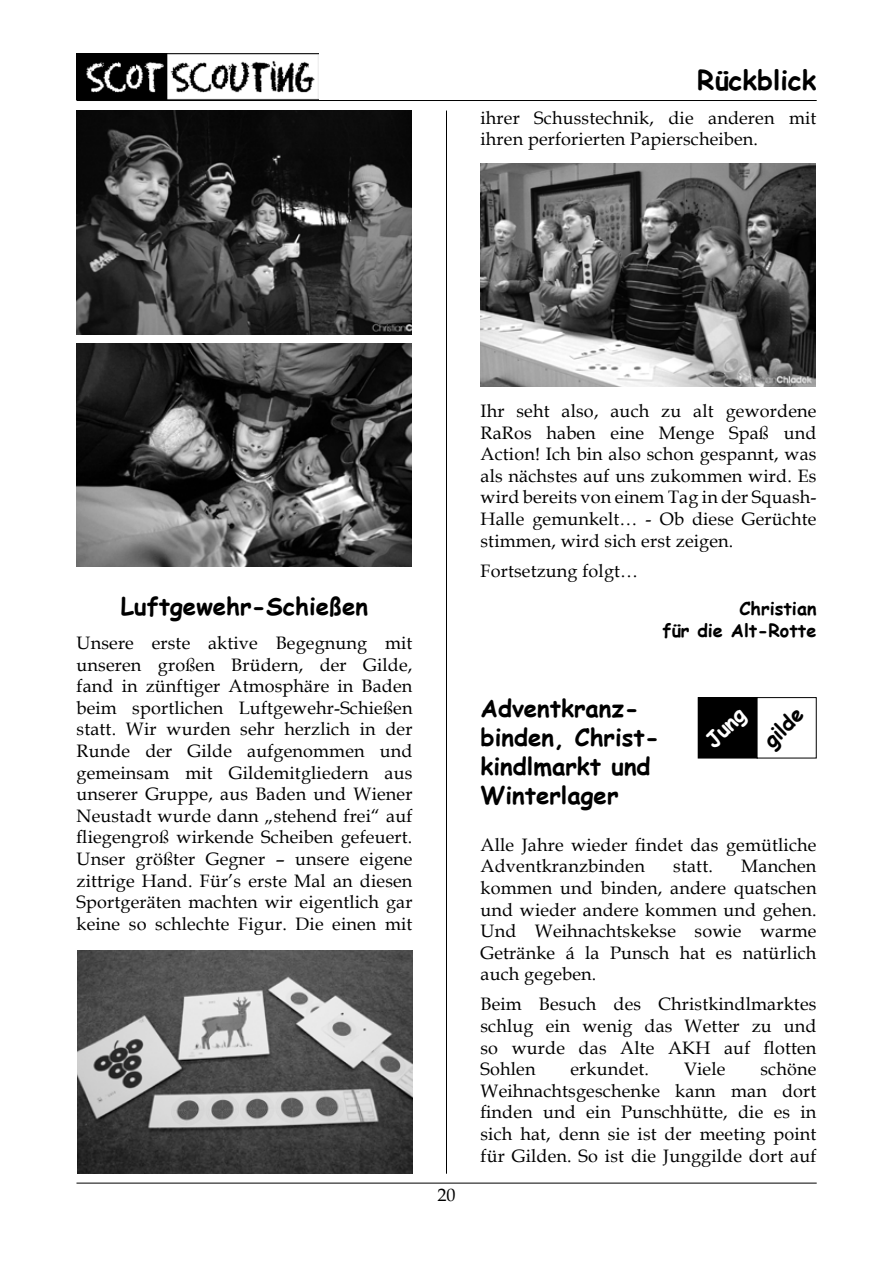
<style>
.page{position:relative;width:893px;height:1263px;background:#fff}
.page>*{position:absolute;margin:0;border:0;box-sizing:border-box;transform-origin:0 0}
.t1{font:700 27px "Comic Sans MS";color:#000}
.t2{font:700 24px/28.8px "Comic Sans MS";color:#000}
.t3{font:700 21px "Comic Sans MS";color:#000}
.t4{font:700 21px "Comic Sans MS";color:#fff}
.t5{font:18px/21.6px "Book Antiqua";letter-spacing:.01em;color:#000;text-align:justify}
.t6{font:700 18px/21.6px "Comic Sans MS";color:#000;text-align:right}
</style>
<div class="page">
<img style="left:77px;top:53px;width:241px;height:47px">
<hr style="left:76px;top:100px;width:741px;height:1px;background:#000">
<hr style="left:446px;top:111px;width:1px;height:1063px;background:#000">
<hr style="left:76px;top:1183px;width:741px;height:1px;background:#000">
<img style="left:480px;top:164px;width:336px;height:223px">
<img style="left:77px;top:950px;width:335px;height:224px">
<img style="left:77px;top:343px;width:335px;height:223px">
<img style="left:77px;top:111px;width:335px;height:223px">
<div style="left:698px;top:698px;width:59px;height:60px;background:#000"></div>
<div style="left:698px;top:697px;width:60px;height:61px;border:1px solid #000"></div>
<h1 class="t1" style="left:697px;top:60px;width:121px">Rückblick</h1>
<p class="t5" style="left:480px;top:106px;width:337px">ihrer Schusstechnik, die anderen mit ihren perforierten Papierscheiben.</p>
<h2 class="t2" style="left:121px;top:590px;width:248px">Luftgewehr-Schießen</h2>
<p class="t5" style="left:77px;top:632px;width:337px">Unsere erste aktive Begegnung mit unseren großen Brüdern, der Gilde, fand in zünftiger Atmosphäre in Baden beim sportlichen Luftgewehr-Schießen statt. Wir wurden sehr herzlich in der Runde der Gilde aufgenommen und gemeinsam mit Gildemitgliedern aus unserer Gruppe, aus Baden und Wiener Neustadt wurde dann „stehend frei“ auf fliegengroß wirkende Scheiben gefeuert.<br>Unser größter Gegner – unsere eigene zittrige Hand. Für’s erste Mal an diesen Sportgeräten machten wir eigentlich gar keine so schlechte Figur. Die einen mit</p>
<p class="t5" style="left:437px;top:1184px;width:19px">20</p>
<p class="t5" style="left:480px;top:400px;width:337px">Ihr seht also, auch zu alt gewordene RaRos haben eine Menge Spaß und Action! Ich bin also schon gespannt, was als nächstes auf uns zukommen wird. Es wird bereits von einem Tag in der Squash-Halle gemunkelt… - Ob diese Gerüchte stimmen, wird sich erst zeigen.</p>
<p class="t5" style="left:480px;top:559px;width:159px">Fortsetzung folgt…</p>
<p class="t6" style="left:662px;top:597px;width:156px">Christian<br>für die Alt-Rotte</p>
<h2 class="t2" style="left:480px;top:693px;width:180px">Adventkranz&shy;binden, Christ&shy;kindlmarkt und<br>Winterlager</h2>
<p class="t5" style="left:480px;top:833px;width:337px">Alle Jahre wieder findet das gemütliche<br>Adventkranzbinden</p>
<p class="t4" style="left:697px;top:733px;width:49px;rotate:-46deg">Jung</p>
<p class="t3" style="left:756px;top:733px;width:48px;rotate:-46deg">gilde</p>
<p class="t5" style="left:480px;top:855px;width:337px;text-indent:261px">Manchen kommen und binden, andere quatschen und wieder andere kommen und gehen.<br>Und Weihnachtskekse sowie warme Getränke á la Punsch hat es natürlich auch gegeben.</p>
<p class="t5" style="left:480px;top:993px;width:337px">Beim Besuch des Christkindlmarktes schlug ein wenig das Wetter zu und so wurde das Alte AKH auf flotten Sohlen</p>
<p class="t5" style="left:673px;top:855px;width:41px">statt.</p>
<p class="t5" style="left:480px;top:1058px;width:337px;text-indent:280px">schöne Weihnachtsgeschenke kann man dort finden und ein Punschhütte, die es in sich hat, denn sie ist der meeting point für Gilden. So ist die Junggilde dort auf</p>
<p class="t5" style="left:570px;top:1058px;width:80px">erkundet.</p>
<p class="t5" style="left:684px;top:1058px;width:43px">Viele</p>
</div>
